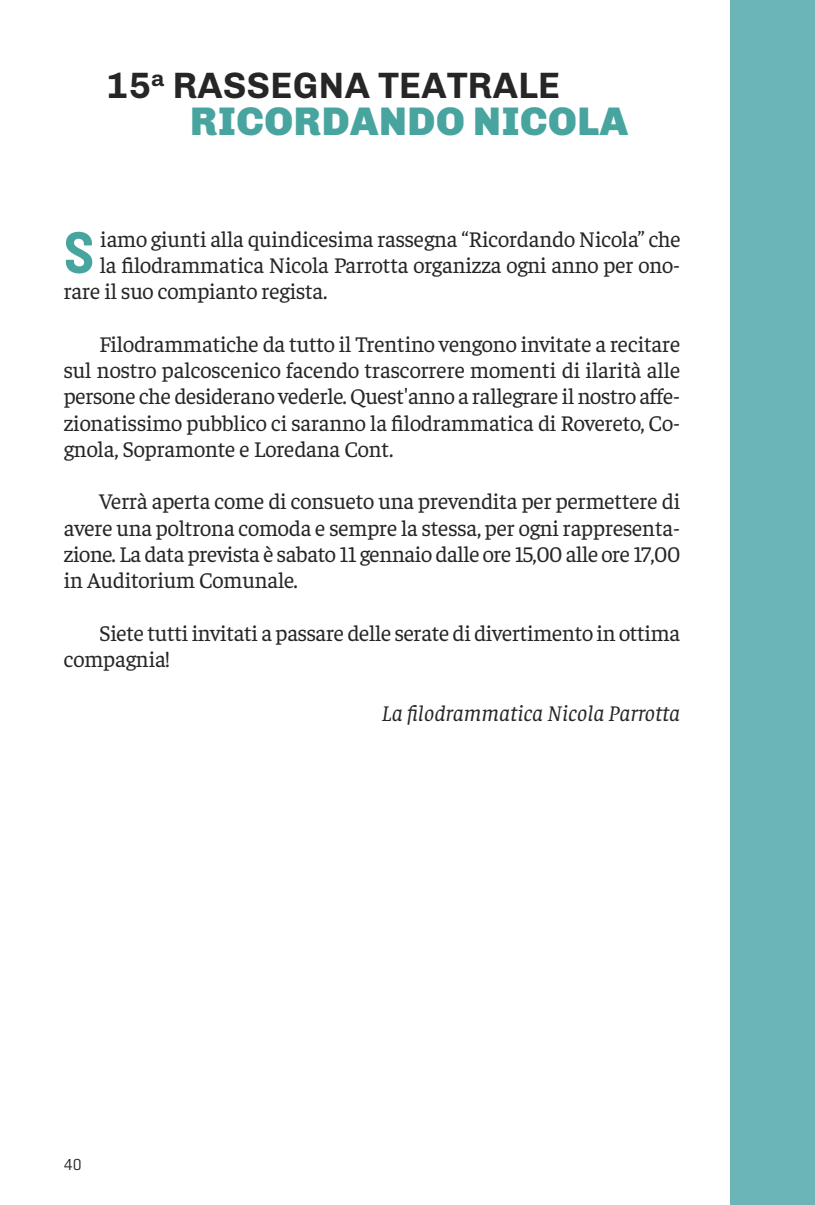
<style>
.page{position:relative;width:815px;height:1205px;background:#fff}
.page>*{position:absolute;margin:0;border:0;box-sizing:border-box;transform-origin:0 0}
.t1{font:700 semi-condensed 58.25px "Barlow";color:#48a49f}
.t2{font:900 40px "Chivo";letter-spacing:.015em;color:#48a49f}
.t3{font:700 36.75px "Chivo";letter-spacing:.01em;color:#272627}
.t4{font:22.5px/26.2px "Faustina";letter-spacing:-.01em;color:#272627;text-align:justify}
.t5{font:italic 22.5px "Faustina";color:#272627}
.t6{font:300 17.5px "Conduit ITC";color:#272627}
</style>
<div class="page">
<div style="left:730px;top:0;width:85px;height:1205px;background:#6bb5b6"></div>
<h3 class="t3" style="left:106px;top:64px;width:455px">15<sup>a</sup> RASSEGNA TEATRALE</h3>
<h2 class="t2" style="left:190px;top:98px;width:439px">RICORDANDO NICOLA</h2>
<h1 class="t1" style="left:64px;top:226px;width:32px">S</h1>
<p class="t4" style="left:100px;top:224px;width:582px">iamo giunti alla quindicesima rassegna “Ricordando Nicola” che</p>
<p class="t4" style="left:100px;top:251px;width:582px">la filodrammatica Nicola Parrotta organizza ogni anno per ono-</p>
<p class="t4" style="left:64px;top:277px;width:265px">rare il suo compianto regista.</p>
<p class="t4" style="left:64px;top:329px;width:618px;text-indent:35px">Filodrammatiche da tutto il Trentino vengono invitate a recitare sul nostro palcoscenico facendo trascorrere momenti di ilarità alle persone che desiderano vederle. Quest'anno a rallegrare il nostro affe&shy;zionatissimo pubblico ci saranno la filodrammatica di Rovereto, Co&shy;gnola, Sopramonte e Loredana Cont.</p>
<p class="t4" style="left:64px;top:487px;width:618px;text-indent:35px">Verrà aperta come di consueto una prevendita per permettere di avere una poltrona comoda e sempre la stessa, per ogni rappresenta&shy;zione. La data prevista è sabato 11 gennaio dalle ore 15,00 alle ore 17,00 in Auditorium Comunale.</p>
<p class="t4" style="left:64px;top:618px;width:618px;text-indent:35px">Siete tutti invitati a passare delle serate di divertimento in ottima compagnia!</p>
<p class="t5" style="left:382px;top:698px;width:300px">La filodrammatica Nicola Parrotta</p>
<p class="t6" style="left:64px;top:1155px;width:19px">40</p>
</div>
